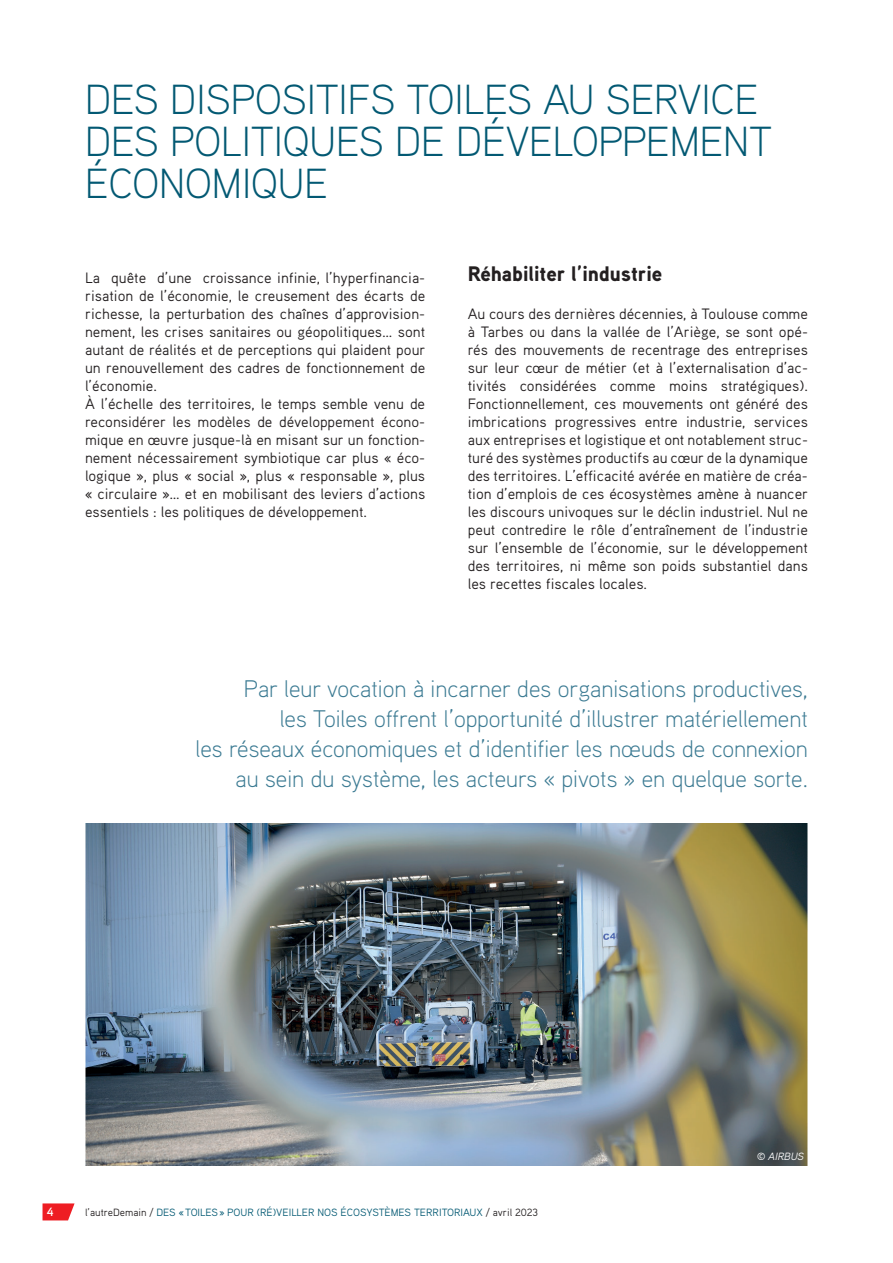
<style>
.page{position:relative;width:893px;height:1263px;background:#fff}
.page>*{position:absolute;margin:0;border:0;box-sizing:border-box;transform-origin:0 0}
.t1{font:300 42px/42px "Aaux Pro OT";color:#035973}
.t2{font:300 24px/30px "Aaux Pro OT";color:#3c7b93;text-align:right}
.t3{font:900 21px "Aaux Pro OT";color:#231f20}
.t4{font:15px/18px "Aaux Pro OT";color:#231f20}
.t5{font:700 12px "Aaux Pro OT";color:#fff}
.t6{font:10.5px "Aaux Pro OT";color:#035973}
.t7{font:italic 10.5px "Aaux Pro OT";color:#fff}
.s1{color:#231f20}
</style>
<div class="page">
<svg style="left:43px;top:1203px;width:32px;height:17px"></svg>
<img style="left:85px;top:823px;width:723px;height:342px">
<h1 class="t1" style="left:85px;top:77px;width:688px">DES DISPOSITIFS TOILES AU SERVICE<br>DES POLITIQUES DE DÉVELOPPEMENT<br>ÉCONOMIQUE</h1>
<p class="t4" style="left:85px;top:268px;width:342px">La quête d’une croissance infinie, l’hyperfinancia&shy;risation de l’économie, le creusement des écarts de richesse, la perturbation des chaînes d’approvision&shy;nement, les crises sanitaires ou géopolitiques… sont autant de réalités et de perceptions qui plaident pour un renouvellement des cadres de fonctionnement de l’économie.<br>À l’échelle des territoires, le temps semble venu de reconsidérer les modèles de développement écono&shy;mique en œuvre jusque-là en misant sur un fonction&shy;nement nécessairement symbiotique car plus « éco&shy;logique », plus « social », plus « responsable », plus « circulaire »… et en mobilisant des leviers d’actions essentiels : les politiques de développement.</p>
<h3 class="t3" style="left:468px;top:261px;width:196px">Réhabiliter l’industrie</h3>
<p class="t4" style="left:468px;top:304px;width:342px;text-align:justify">Au cours des dernières décennies, à Toulouse comme à Tarbes ou dans la vallée de l’Ariège, se sont opé&shy;rés des mouvements de recentrage des entreprises sur leur cœur de métier (et à l’externalisation d’ac&shy;tivités considérées comme moins stratégiques).<br>Fonctionnellement, ces mouvements ont généré des imbrications progressives entre industrie, services aux entreprises et logistique et ont notablement struc&shy;turé des systèmes productifs au cœur de la dynamique des territoires. L’efficacité avérée en matière de créa&shy;tion d’emplois de ces écosystèmes amène à nuancer les discours univoques sur le déclin industriel. Nul ne peut contredire le rôle d’entraînement de l’industrie sur l’ensemble de l’économie, sur le développement des territoires, ni même son poids substantiel dans les recettes fiscales locales.</p>
<p class="t2" style="left:196px;top:673px;width:614px">Par leur vocation à incarner des organisations productives,<br>les Toiles offrent l’opportunité d’illustrer matériellement<br>les réseaux économiques et d’identifier les nœuds de connexion au sein du système, les acteurs « pivots » en quelque sorte.</p>
<p class="t5" style="left:47px;top:1204px;width:8px">4</p>
<p class="t6" style="left:85px;top:1205px;width:454px"><span class="s1">l’autreDemain /</span> DES «TOILES» POUR (RÉ)VEILLER NOS ÉCOSYSTÈMES TERRITORIAUX <span class="s1">/ avril 2023</span></p>
<p class="t7" style="left:757px;top:1149px;width:48px">© AIRBUS</p>
</div>
